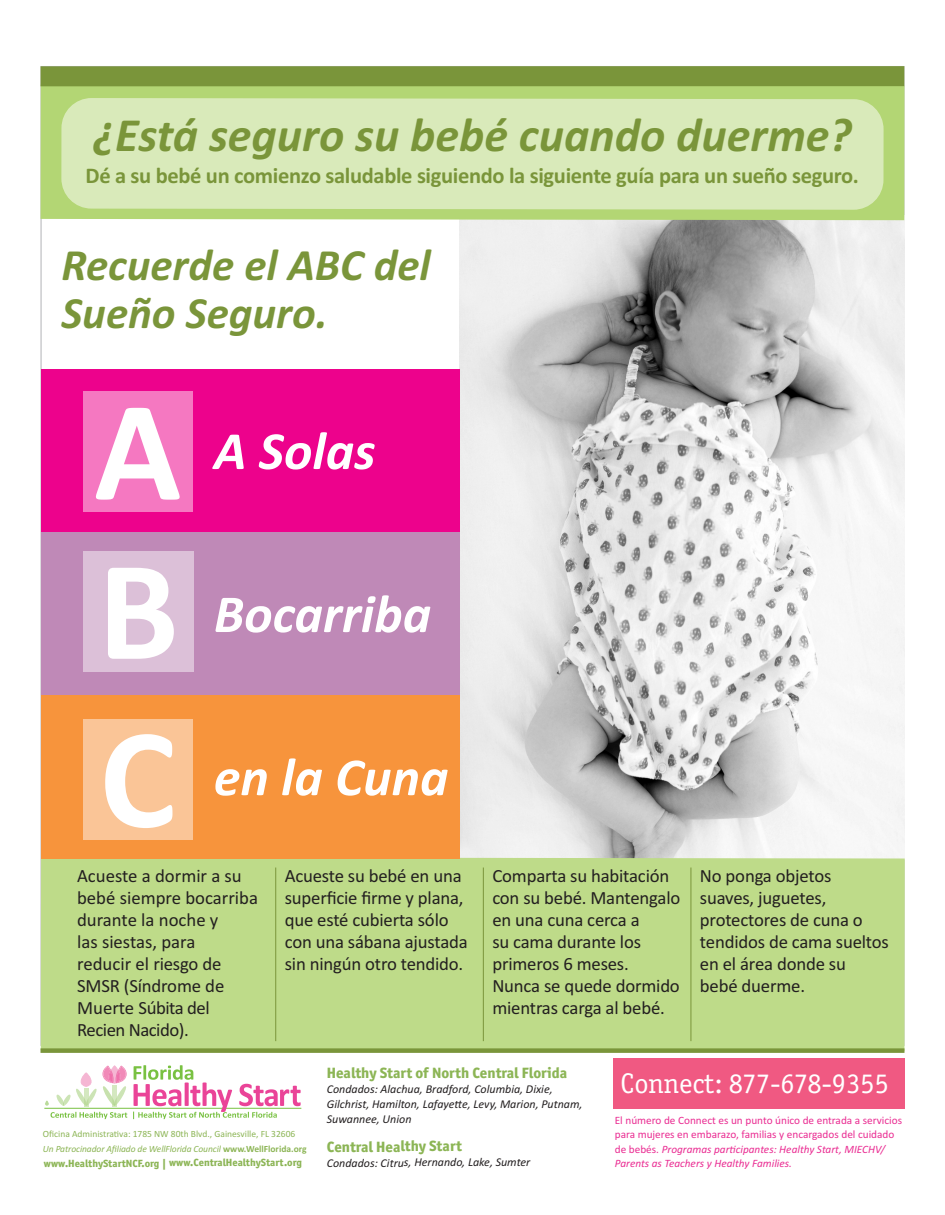
<style>
.page{position:relative;width:945px;height:1215px;background:#fff}
.page>*{position:absolute;margin:0;border:0;box-sizing:border-box;transform-origin:0 0}
.t1{font:700 144px/163.6px "Calibri";color:#fff;text-align:justify}
.t2{font:italic 700 54px "Calibri";color:#fff}
.t3{font:italic 700 48px "Calibri";color:#7a953a}
.t4{font:italic 700 45px/48px "Calibri";color:#7a953a}
.t5{font:28.5px "Officina Ser ITC";color:#fff}
.t6{font:700 22.5px "Calibri";letter-spacing:-.015em;color:#7a953a}
.t7{font:18.75px/22px "Calibri";letter-spacing:-.01em;color:#231f20}
.t8{font:800 15px "Officina San ITC";color:#8cb555}
.t9{font:italic 12px/15px "Calibri";color:#231f20}
.t10{font:11.25px/14.2px "Calibri";color:#ea2c92}
.t11{font:800 10.5px "Officina San ITC";color:#8cb555}
.t12{font:9.6px/15px "Calibri";color:#8cb555}
.s1{font-style:italic}
.s2{font-weight:700}
</style>
<div class="page">
<img style="left:460px;top:220px;width:444px;height:637px">
<div style="left:41px;top:857px;width:864px;height:194px;background:#bedb89"></div>
<div style="left:41px;top:369px;width:419px;height:164px;background:#ed028c"></div>
<div style="left:83px;top:391px;width:109px;height:121px;background:#f578c1"></div>
<div style="left:41px;top:532px;width:419px;height:164px;background:#bf89b7"></div>
<div style="left:83px;top:551px;width:111px;height:121px;background:#dcc0d8"></div>
<div style="left:41px;top:696px;width:419px;height:163px;background:#f7943c"></div>
<div style="left:83px;top:719px;width:109px;height:121px;background:#fac597"></div>
<div style="left:40px;top:1048px;width:864px;height:5px;background:#7a953a"></div>
<div style="left:41px;top:86px;width:863px;height:134px;background:#b3d674"></div>
<div style="left:61px;top:98px;width:823px;height:112px;background:#d9eaba"></div>
<div style="left:41px;top:66px;width:863px;height:20px;background:#7a953a"></div>
<hr style="left:275px;top:868px;width:1px;height:173px;background:#7a953a">
<hr style="left:483px;top:868px;width:1px;height:173px;background:#7a953a">
<hr style="left:691px;top:868px;width:1px;height:173px;background:#7a953a">
<svg style="left:45px;top:1065px;width:82px;height:41px"></svg>
<hr style="left:44px;top:1108px;width:257px;height:1px;background:#79c142">
<svg style="left:51px;top:1112px;width:76px;height:7px"></svg>
<svg style="left:133px;top:1065px;width:168px;height:54px"></svg>
<div style="left:613px;top:1059px;width:291px;height:50px;background:#f05982"></div>
<h3 class="t3" style="left:93px;top:107px;width:760px">¿Está seguro su bebé cuando duerme?</h3>
<p class="t6" style="left:86px;top:162px;width:775px">Dé a su bebé un comienzo saludable siguiendo la siguiente guía para un sueño seguro.</p>
<h3 class="t4" style="left:61px;top:241px;width:371px">Recuerde el ABC del<br>Sueño Seguro.</h3>
<h1 class="t1" style="left:94px;top:368px;width:89px">A B C</h1>
<h2 class="t2" style="left:214px;top:419px;width:163px">A Solas</h2>
<h2 class="t2" style="left:214px;top:582px;width:219px">Bocarriba</h2>
<h2 class="t2" style="left:214px;top:745px;width:236px">en la Cuna</h2>
<p class="t7" style="left:77px;top:864px;width:182px">Acueste a dormir a su bebé siempre bocarriba durante la noche y<br>las siestas, para<br>reducir el riesgo de<br>SMSR (Síndrome de<br>Muerte Súbita del<br>Recien Nacido).</p>
<p class="t7" style="left:285px;top:864px;width:185px">Acueste su bebé en una superficie firme y plana, que esté cubierta sólo con una sábana ajustada sin ningún otro tendido.</p>
<p class="t7" style="left:492px;top:864px;width:189px">Comparta su habitación con su bebé. Mantengalo en una cuna cerca a<br>su cama durante los primeros 6 meses.<br>Nunca se quede dormido mientras carga al bebé.</p>
<p class="t7" style="left:700px;top:864px;width:190px">No ponga objetos suaves, juguetes, protectores de cuna o tendidos de cama sueltos en el área donde su<br>bebé duerme.</p>
<p class="t8" style="left:327px;top:1068px;width:242px">Healthy Start of North Central Florida</p>
<p class="t9" style="left:327px;top:1081px;width:257px">Condados: Alachua, Bradford, Columbia, Dixie,<br>Gilchrist, Hamilton, Lafayette, Levy, Marion, Putnam,<br>Suwannee, Union</p>
<p class="t8" style="left:327px;top:1141px;width:137px">Central Healthy Start</p>
<p class="t9" style="left:327px;top:1155px;width:205px">Condados: Citrus, Hernando, Lake, Sumter</p>
<h3 class="t5" style="left:621px;top:1067px;width:270px">Connect: 877-678-9355</h3>
<p class="t10" style="left:615px;top:1113px;width:289px">El número de Connect es un punto único de entrada a servicios para mujeres en embarazo, familias y encargados del cuidado de bebés. <span class="s1">Programas participantes: Healthy Start, MIECHV/ Parents as Teachers y Healthy Families.</span></p>
<p class="t12" style="left:43px;top:1127px;width:265px">Oficina Administrativa: 1785 NW 80th Blvd., Gainesville, FL 32606<br><span class="s1">Un Patrocinador Afiliado de WellFlorida Council</span> <span class="s2">www.WellFlorida.org</span></p>
<p class="t11" style="left:44px;top:1159px;width:260px">www.HealthyStartNCF.org | www.CentralHealthyStart.org</p>
</div>
